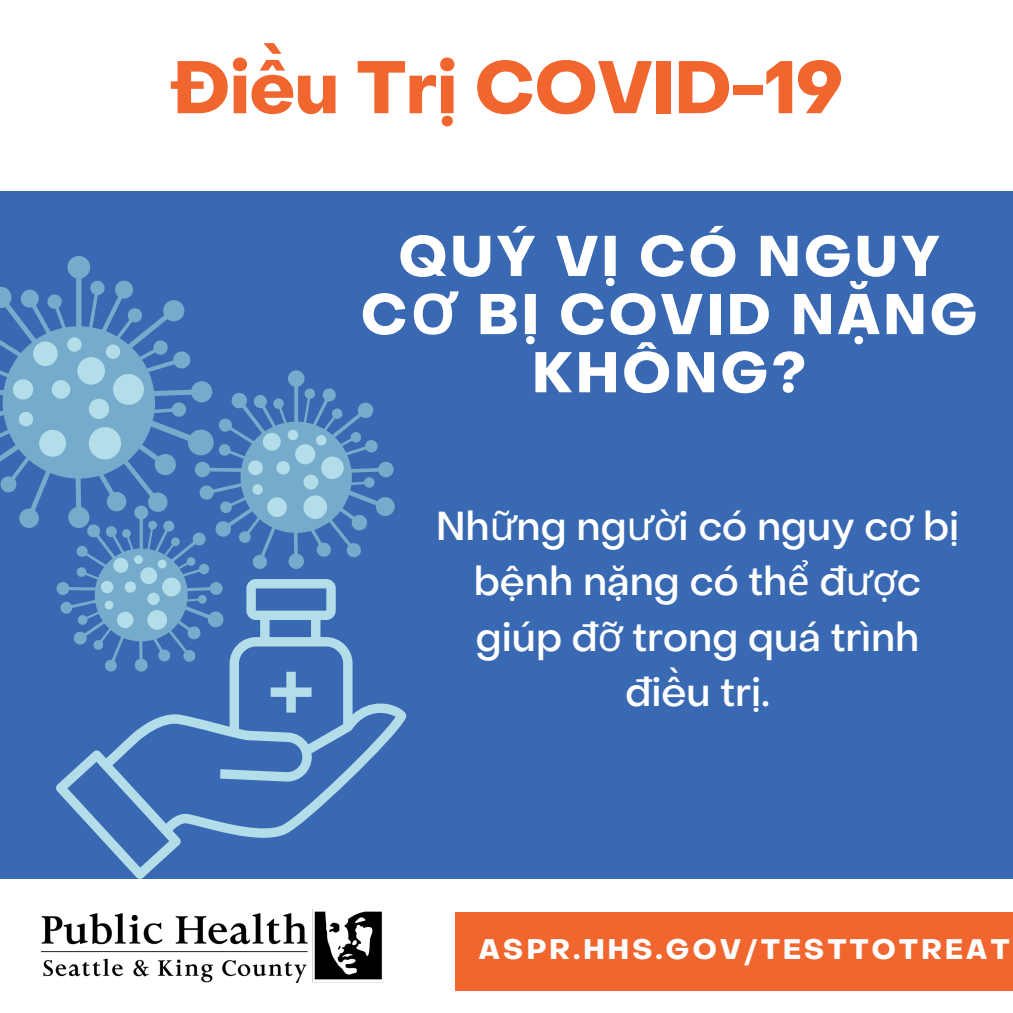
<style>
.page{position:relative;width:1013px;height:1013px;background:#fff}
.page>*{position:absolute;margin:0;border:0;box-sizing:border-box;transform-origin:0 0}
.t1{font:700 73px "Object Sans";color:#f1652e}
.t2{font:700 56.25px/58.1px "Object Sans";letter-spacing:.06em;color:#fff;text-align:center}
.t3{font:500 40px/55.2px "Object Sans";color:#fff;text-align:center}
.t4{font:700 27.75px "Object Sans";letter-spacing:.12em;color:#fff}
.s1{font-family:"Noto Sans"}
.s2{font-family:"Noto Sans";font-weight:400}
</style>
<div class="page">
<div style="left:0;top:0;width:1012px;height:879px;background:#3969b2"></div>
<img style="left:42px;top:909px;width:340px;height:73px">
<div style="left:0;top:0;width:1012px;height:190px;background:#fff"></div>
<div style="left:455px;top:911px;width:557px;height:79px;background:#f1652e"></div>
<svg style="left:0;top:256px;width:191px;height:272px"></svg>
<div style="left:33px;top:341px;width:25px;height:25px;background:#b4ddea;border-radius:50%"></div>
<div style="left:52px;top:380px;width:18px;height:19px;background:#b4ddea;border-radius:50%"></div>
<div style="left:39px;top:430px;width:27px;height:27px;background:#b4ddea;border-radius:50%"></div>
<div style="left:67px;top:337px;width:15px;height:15px;background:#b4ddea;border-radius:50%"></div>
<div style="left:13px;top:379px;width:20px;height:20px;background:#b4ddea;border-radius:50%"></div>
<div style="left:106px;top:344px;width:14px;height:15px;background:#b4ddea;border-radius:50%"></div>
<div style="left:19px;top:412px;width:14px;height:14px;background:#b4ddea;border-radius:50%"></div>
<div style="left:77px;top:357px;width:28px;height:27px;background:#b4ddea;border-radius:50%"></div>
<svg style="left:56px;top:370px;width:339px;height:209px"></svg>
<div style="left:113px;top:558px;width:15px;height:15px;background:#b4ddea;border-radius:50%"></div>
<svg style="left:162px;top:577px;width:19px;height:19px"></svg>
<div style="left:134px;top:555px;width:9px;height:9px;background:#b4ddea;border-radius:50%"></div>
<div style="left:158px;top:559px;width:8px;height:9px;background:#b4ddea;border-radius:50%"></div>
<div style="left:140px;top:567px;width:17px;height:17px;background:#b4ddea;border-radius:50%"></div>
<svg style="left:56px;top:579px;width:350px;height:300px"></svg>
<h1 class="t1" style="left:170px;top:59px;width:674px">Điều Trị COVID-19</h1>
<h2 class="t2" style="left:361px;top:232px;width:618px">QUÝ VỊ CÓ NGUY<br>C<span class="s1">Ơ</span> BỊ COVID NẶNG<br>KHÔNG?</h2>
<p class="t3" style="left:436px;top:502px;width:524px">Nh<span class="s2">ữ</span>ng ng<span class="s2">ườ</span>i có nguy c<span class="s2">ơ</span> bị bệnh nặng có th<span class="s2">ể</span> đ<span class="s2">ượ</span>c giúp đ<span class="s2">ỡ</span> trong quá trình điều trị.</p>
<p class="t4" style="left:479px;top:938px;width:532px">ASPR.HHS.GOV/TESTTOTREAT</p>
</div>
